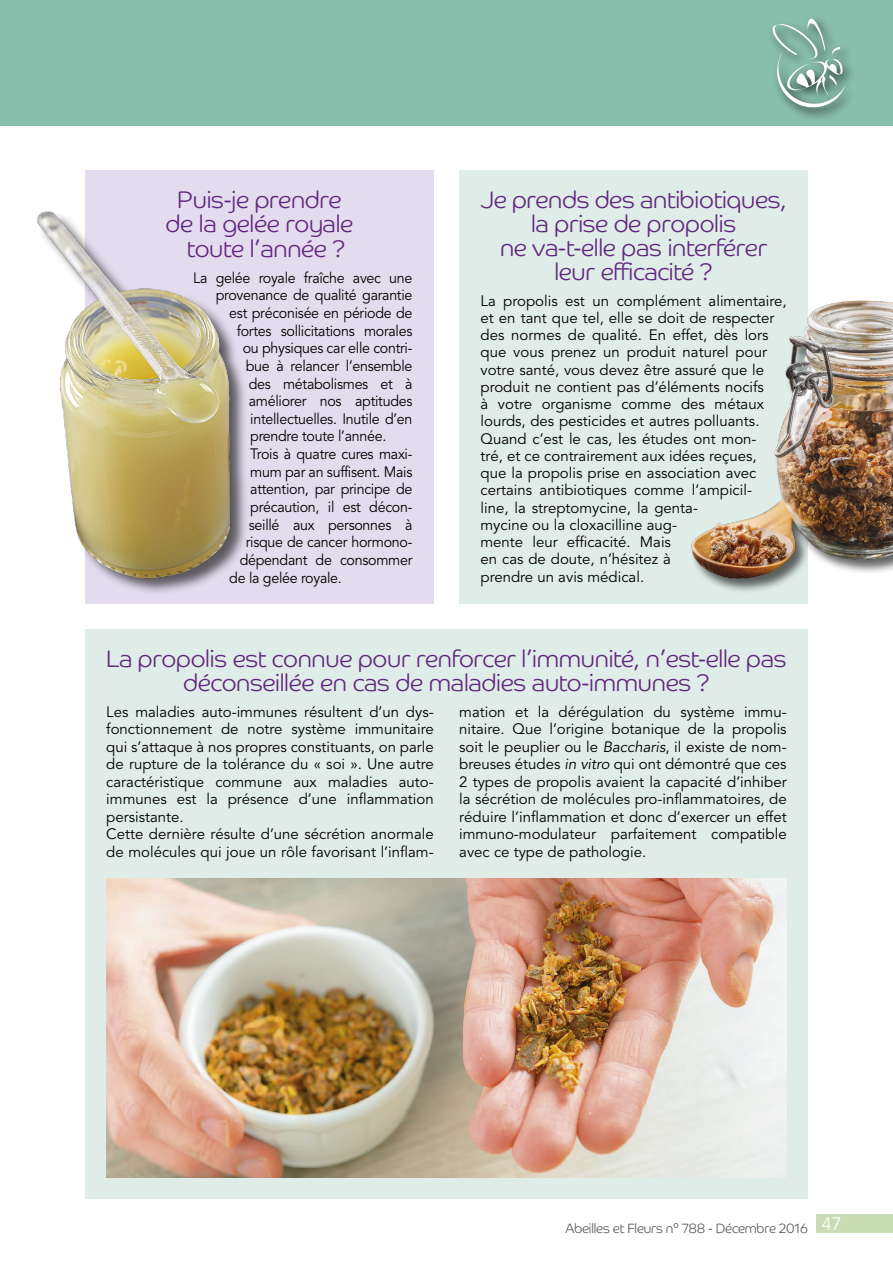
<style>
.page{position:relative;width:893px;height:1263px;background:#fff}
.page>*{position:absolute;margin:0;border:0;box-sizing:border-box;transform-origin:0 0}
.INTER-TITRE{font:300 24px/24px "Co Headline";letter-spacing:-.01em;color:#61277f;text-align:center}
.TEXTE{font:15px/17.2px "Avenir";color:#000}
.TEXTE-2{font:15px "Avenir";letter-spacing:-.02em;color:#000;scale:.95 1}
.t1{font:300 13.5px "Co Headline";letter-spacing:-.01em;color:#585857;scale:.95 1}
.s1{font-style:italic}
</style>
<div class="page">
<div style="left:0;top:0;width:893px;height:125px;background:#88beac"></div>
<div style="left:768px;top:14px;width:89px;height:106px;background:#000;opacity:.87"></div>
<img style="left:772px;top:17px;width:77px;height:94px">
<div style="left:85px;top:629px;width:723px;height:570px;background:#dfece7"></div>
<div style="left:459px;top:170px;width:349px;height:434px;background:#dfece7"></div>
<div style="left:85px;top:170px;width:349px;height:434px;background:#e3dcee"></div>
<div style="left:691px;top:300px;width:202px;height:293px;background:#000;opacity:.6"></div>
<img style="left:691px;top:300px;width:202px;height:285px">
<img style="left:106px;top:878px;width:681px;height:300px">
<div style="left:37px;top:211px;width:212px;height:385px;background:#000;opacity:.6"></div>
<img style="left:37px;top:211px;width:198px;height:371px">
<div style="left:816px;top:1214px;width:77px;height:19px;background:#c9ddb5"></div>
<p class="INTER-TITRE" style="left:166px;top:187px;width:189px;line-height:24.5px">Puis-je prendre de la gelée royale toute l’année ?</p>
<p class="TEXTE-2" style="left:193px;top:269px;width:232px">La gelée royale fraîche avec une</p>
<p class="TEXTE-2" style="left:216px;top:287px;width:209px">provenance de qualité garantie</p>
<p class="TEXTE-2" style="left:229px;top:304px;width:194px">est préconisée en période de</p>
<p class="TEXTE-2" style="left:237px;top:322px;width:186px">fortes sollicitations morales</p>
<p class="TEXTE-2" style="left:243px;top:339px;width:180px">ou physiques car elle contri-</p>
<p class="TEXTE-2" style="left:246px;top:357px;width:177px">bue à relancer l’ensemble</p>
<p class="TEXTE-2" style="left:249px;top:375px;width:174px">des métabolismes et à</p>
<p class="TEXTE-2" style="left:249px;top:392px;width:174px">améliorer nos aptitudes</p>
<p class="TEXTE-2" style="left:250px;top:410px;width:172px">intellectuelles. Inutile d’en</p>
<p class="TEXTE-2" style="left:250px;top:428px;width:145px">prendre toute l’année.</p>
<p class="TEXTE-2" style="left:250px;top:445px;width:172px">Trois à quatre cures maxi-</p>
<p class="TEXTE-2" style="left:250px;top:463px;width:172px">mum par an suffisent. Mais</p>
<p class="TEXTE-2" style="left:250px;top:481px;width:172px">attention, par principe de</p>
<p class="TEXTE-2" style="left:250px;top:498px;width:172px">précaution, il est décon-</p>
<p class="TEXTE-2" style="left:249px;top:516px;width:174px">seillé aux personnes à</p>
<p class="TEXTE-2" style="left:246px;top:533px;width:177px">risque de cancer hormono-</p>
<p class="TEXTE-2" style="left:240px;top:551px;width:183px">dépendant de consommer</p>
<p class="TEXTE-2" style="left:229px;top:569px;width:120px">de la gelée royale.</p>
<p class="INTER-TITRE" style="left:480px;top:187px;width:308px">Je prends des antibiotiques, la prise de propolis<br>ne va-t-elle pas interférer leur efficacité ?</p>
<p class="TEXTE" style="left:480px;top:292px;width:308px">La propolis est un complément alimentaire, et en tant que tel, elle se doit de respecter des normes de qualité. En effet, dès lors que vous prenez un produit naturel pour votre santé, vous devez être assuré que le produit ne contient pas d’éléments nocifs<br>à votre organisme comme des métaux lourds, des pesticides et autres polluants.<br>Quand c’est le cas, les études ont mon-<br>tré, et ce contrairement aux idées reçues,<br>que la propolis prise en association avec certains antibiotiques comme l’ampicil-<br>line, la streptomycine, la genta-<br>mycine ou la cloxacilline aug-<br>mente leur efficacité. Mais<br>en cas de doute, n’hésitez à<br>prendre un avis médical.</p>
<p class="INTER-TITRE" style="left:106px;top:646px;width:682px">La propolis est connue pour renforcer l’immunité, n’est-elle pas déconseillée en cas de maladies auto-immunes ?</p>
<p class="TEXTE" style="left:106px;top:703px;width:329px;text-align:justify">Les maladies auto-immunes résultent d’un dys&shy;fonctionnement de notre système immunitaire qui s’attaque à nos propres constituants, on parle de rupture de la tolérance du « soi ». Une autre caractéristique commune aux maladies auto&shy;immunes est la présence d’une inflammation persistante.</p>
<p class="TEXTE" style="left:106px;top:826px;width:329px">Cette dernière résulte d’une sécrétion anormale de molécules qui joue un rôle favorisant l’inflam-</p>
<p class="TEXTE" style="left:459px;top:703px;width:329px;text-align:justify">mation et la dérégulation du système immu&shy;nitaire. Que l’origine botanique de la propolis soit le peuplier ou le <span class="s1">Baccharis</span>, il existe de nom&shy;breuses études <span class="s1">in vitro</span> qui ont démontré que ces 2 types de propolis avaient la capacité d’inhiber la sécrétion de molécules pro-inflammatoires, de réduire l’inflammation et donc d’exercer un effet immuno-modulateur parfaitement compatible avec ce type de pathologie.</p>
<p class="t1" style="left:565px;top:1220px;width:292px">Abeilles et Fleurs n° 788 - Décembre 2016 <sup>47</sup></p>
</div>
